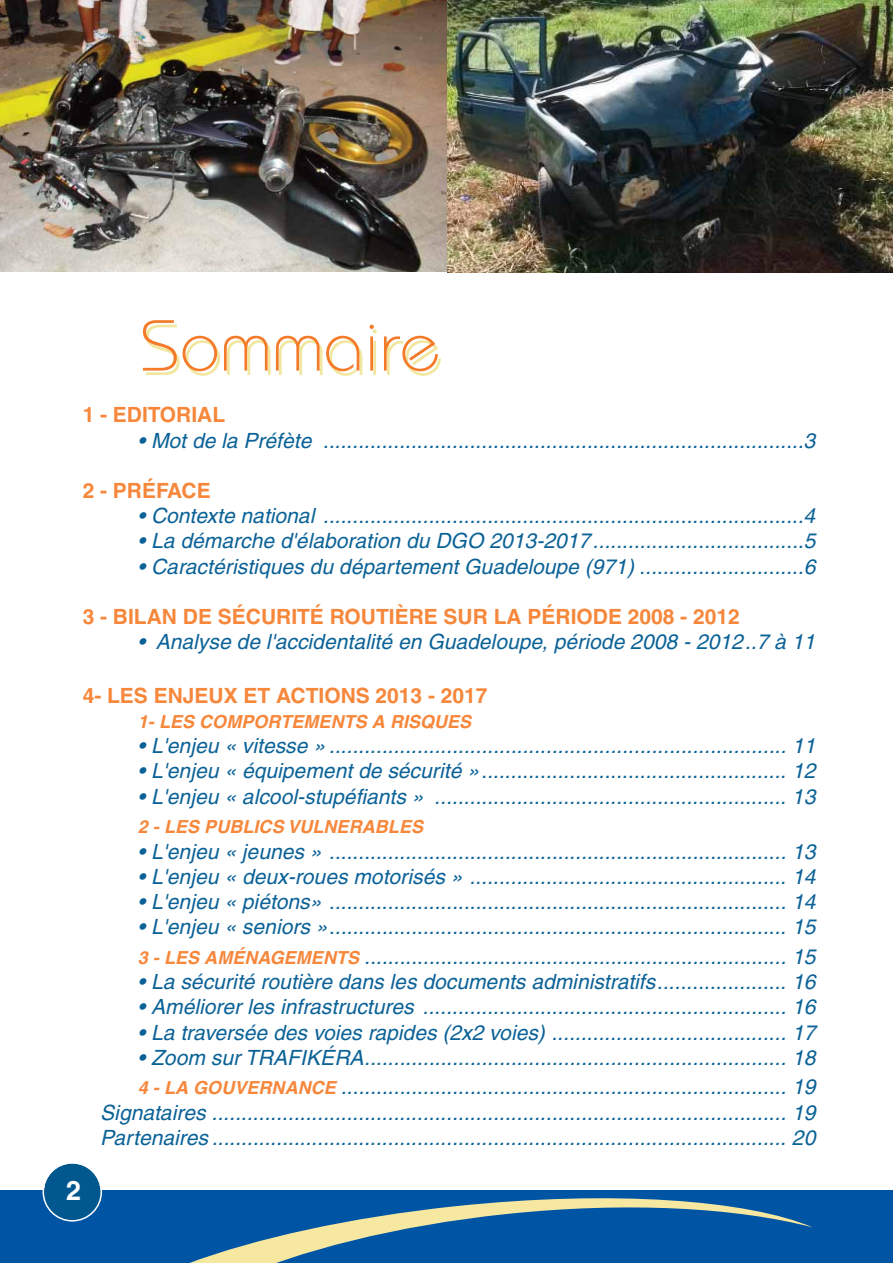
<style>
.page{position:relative;width:893px;height:1263px;background:#fff}
.page>*{position:absolute;margin:0;border:0;box-sizing:border-box;transform-origin:0 0}
.t1{font:300 72px "Bauhaus";color:#f47b29}
.t2{font:700 27px "Helvetica";color:#fff}
.t3{font:italic 21px/29.7px "Helvetica";color:#0b6297}
.t4{font:700 21px "Helvetica";color:#f6873b}
.t5{font:italic 700 18px "Helvetica";letter-spacing:.005em;color:#f6873b}
.s1{font-weight:700;font-size:18px;color:#f6873b}
</style>
<div class="page">
<img style="left:0;top:0;width:447px;height:272px">
<img style="left:447px;top:0;width:446px;height:272px">
<div style="left:0;top:1191px;width:893px;height:72px;background:#0054a4"></div>
<svg style="left:75px;top:1198px;width:738px;height:65px"></svg>
<svg style="left:43px;top:1163px;width:59px;height:58px"></svg>
<h1 class="t1" style="left:140px;top:320px;width:301px">Sommaire</h1>
<p class="t4" style="left:83px;top:407px;width:144px">1 - EDITORIAL</p>
<p class="t3" style="left:138px;top:427px;width:679px">• Mot de la Préfète ..................................................................................3</p>
<p class="t4" style="left:83px;top:483px;width:130px">2 - PRÉFACE</p>
<p class="t3" style="left:138px;top:503px;width:679px">• Contexte national ..................................................................................4</p>
<p class="t3" style="left:138px;top:528px;width:679px">• La démarche d'élaboration du DGO 2013-2017....................................5</p>
<p class="t3" style="left:138px;top:553px;width:679px">• Caractéristiques du département Guadeloupe (971) ............................6</p>
<p class="t4" style="left:83px;top:609px;width:659px">3 - BILAN DE SÉCURITÉ ROUTIÈRE SUR LA PÉRIODE 2008 - 2012</p>
<p class="t3" style="left:138px;top:629px;width:679px">• Analyse de l'accidentalité en Guadeloupe, période 2008 - 2012..7 à 11</p>
<p class="t4" style="left:83px;top:688px;width:406px">4- LES ENJEUX ET ACTIONS 2013 - 2017</p>
<p class="t5" style="left:138px;top:715px;width:335px">1- LES COMPORTEMENTS A RISQUES</p>
<p class="t3" style="left:138px;top:733px;width:679px">• L'enjeu « vitesse » .............................................................................. 11</p>
<p class="t3" style="left:138px;top:758px;width:679px">• L'enjeu « équipement de sécurité ».................................................... 12</p>
<p class="t3" style="left:138px;top:783px;width:679px">• L'enjeu « alcool-stupéfiants » ............................................................ 13</p>
<p class="t5" style="left:138px;top:820px;width:287px">2 - LES PUBLICS VULNERABLES</p>
<p class="t3" style="left:138px;top:838px;width:679px">• L'enjeu « jeunes » .............................................................................. 13</p>
<p class="t3" style="left:138px;top:863px;width:679px">• L'enjeu « deux-roues motorisés » ...................................................... 14</p>
<p class="t3" style="left:138px;top:889px;width:679px">• L'enjeu « piétons» .............................................................................. 14</p>
<p class="t3" style="left:138px;top:914px;width:679px">• L'enjeu « seniors ».............................................................................. 15<br><span class="s1">3 - LES AMÉNAGEMENTS</span> ........................................................................ 15</p>
<p class="t3" style="left:138px;top:969px;width:679px">• La sécurité routière dans les documents administratifs...................... 16</p>
<p class="t3" style="left:138px;top:994px;width:679px">• Améliorer les infrastructures .............................................................. 16</p>
<p class="t3" style="left:138px;top:1019px;width:679px">• La traversée des voies rapides (2x2 voies) ........................................ 17</p>
<p class="t3" style="left:138px;top:1044px;width:679px">• Zoom sur TRAFIKÉRA........................................................................ 18<br><span class="s1">4 - LA GOUVERNANCE</span> ............................................................................ 19</p>
<p class="t3" style="left:100px;top:1102px;width:717px;line-height:25.2px">Signataires .................................................................................................. 19<br>Partenaires .................................................................................................. 20</p>
<p class="t2" style="left:66px;top:1181px;width:17px">2</p>
</div>
